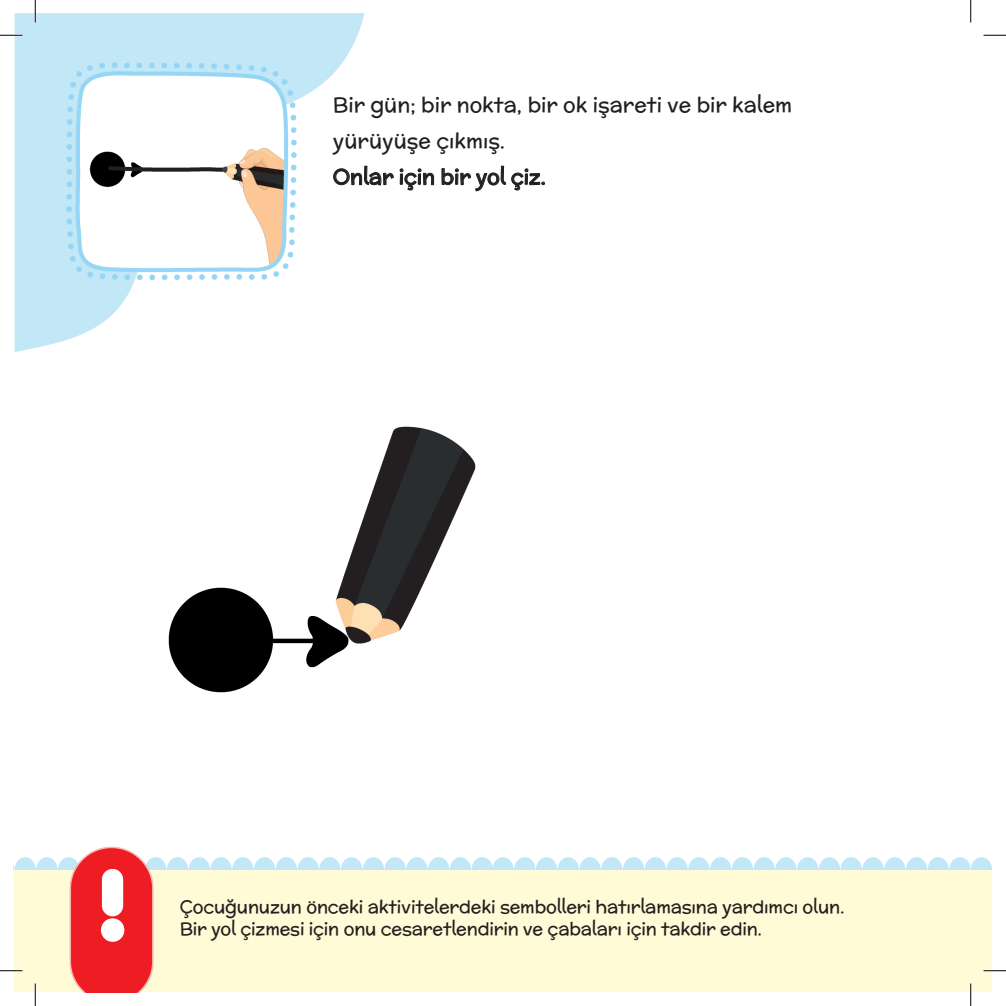
<style>
.page{position:relative;width:1006px;height:1006px;background:#fff}
.page>*{position:absolute;margin:0;border:0;box-sizing:border-box;transform-origin:0 0}
.t1{font:95.85px "Anja Eliane Nornal";color:#fff}
.t2{font:21px/36px "Mc Laren";color:#231f20}
.t3{font:18px/22.5px "Mc Laren";letter-spacing:-.01em;color:#231f20}
</style>
<div class="page">
<img style="left:14px;top:14px;width:462px;height:833px">
<hr style="left:0;top:34px;width:22px;height:2px;background:#fff">
<hr style="left:34px;top:0;width:2px;height:23px;background:#fff">
<svg style="left:0;top:35px;width:22px;height:1px"></svg>
<svg style="left:983px;top:35px;width:23px;height:1px"></svg>
<svg style="left:35px;top:0;width:1px;height:23px"></svg>
<svg style="left:970px;top:0;width:1px;height:23px"></svg>
<svg style="left:0;top:847px;width:1006px;height:159px"></svg>
<p class="t2" style="left:333px;top:86px;width:461px">Bir gün; bir nokta, bir ok işareti ve bir kalem yürüyüşe çıkmış.<br>Onlar için bir yol çiz.</p>
<h1 class="t1" style="left:97px;top:858px;width:32px">!</h1>
<p class="t3" style="left:180px;top:895px;width:666px">Çocuğunuzun önceki aktivitelerdeki sembolleri hatırlamasına yardımcı olun.<br>Bir yol çizmesi için onu cesaretlendirin ve çabaları için takdir edin.</p>
</div>
